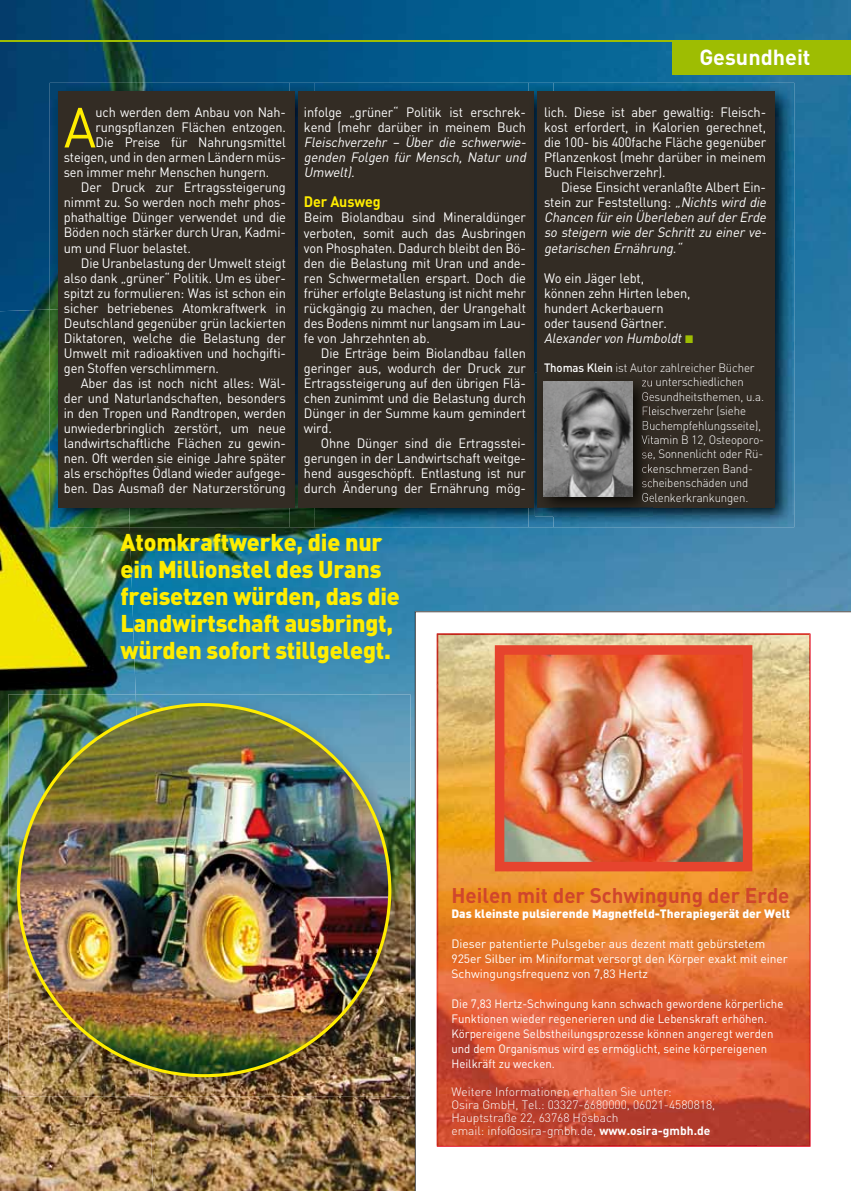
<style>
.page{position:relative;width:851px;height:1191px;background:#fff}
.page>*{position:absolute;margin:0;border:0;box-sizing:border-box;transform-origin:0 0}
.t1{font:55.65px "DIN";color:#ffed00;scale:.95 1}
.t2{font:900 24px/27px "DIN";letter-spacing:-.01em;color:#ffed00}
.t3{font:700 21.6px "DIN";color:#fff}
.t4{font:700 21px "DIN";color:#d0462c}
.t5{font:700 15px "DIN";letter-spacing:-.01em;color:#ffed00;scale:.95 1}
.t6{font:13.5px/15px "DIN";letter-spacing:-.01em;color:#fff;text-align:justify;scale:.95 1}
.t7{font:italic 13.5px/15px "DIN";color:#fff;text-align:justify;scale:.95 1}
.t8{font:13.5px "DIN";letter-spacing:-.01em;color:#fff;scale:.94 1}
.t9{font:12px/15px "DIN";color:#fff;scale:.95 1}
.t10{font:300 12px/14.4px "DIN";letter-spacing:-.01em;color:#fff;scale:.95 1}
.t11{font:300 12px/13px "DIN";letter-spacing:-.01em;color:#fff}
.t12{font:12px/15px "DIN";color:#fff}
.t13{font:900 12px "DIN";color:#fff}
.s1{font-style:normal}
.s2{font-style:italic}
.s3{font-family:"Arial";font-size:16.5px;color:#9ebd02}
.s4{font-weight:500}
.s5{font-weight:700}
</style>
<div class="page">
<img style="left:0;top:0;width:850px;height:1191px">
<img style="left:0;top:309px;width:153px;height:882px">
<img style="left:50px;top:83px;width:240px;height:444px">
<img style="left:50px;top:309px;width:80px;height:218px">
<div style="left:58px;top:91px;width:237px;height:416px;background:#332c24"></div>
<img style="left:314px;top:83px;width:214px;height:444px">
<img style="left:290px;top:83px;width:24px;height:444px">
<img style="left:290px;top:91px;width:5px;height:416px">
<div style="left:298px;top:91px;width:235px;height:416px;background:#332c24"></div>
<img style="left:553px;top:83px;width:241px;height:444px">
<img style="left:528px;top:83px;width:25px;height:444px">
<img style="left:528px;top:91px;width:5px;height:416px">
<div style="left:537px;top:91px;width:237px;height:416px;background:#332c24"></div>
<svg style="left:415px;top:611px;width:435px;height:580px"></svg>
<img style="left:490px;top:685px;width:266px;height:460px">
<img style="left:436px;top:633px;width:373px;height:52px">
<img style="left:436px;top:684px;width:54px;height:461px">
<img style="left:756px;top:684px;width:53px;height:461px">
<img style="left:489px;top:1145px;width:267px;height:1px">
<img style="left:494px;top:645px;width:258px;height:226px">
<img style="left:553px;top:507px;width:99px;height:9px">
<img style="left:535px;top:373px;width:18px;height:143px">
<img style="left:537px;top:373px;width:115px;height:134px">
<svg style="left:642px;top:378px;width:10px;height:8px"></svg>
<svg style="left:641px;top:392px;width:11px;height:95px"></svg>
<svg style="left:642px;top:493px;width:10px;height:11px"></svg>
<img style="left:543px;top:381px;width:90px;height:115px">
<img style="left:150px;top:694px;width:260px;height:402px">
<img style="left:8px;top:694px;width:142px;height:402px">
<img style="left:17px;top:703px;width:374px;height:374px">
<div style="left:672px;top:40px;width:178px;height:34px;background:#9ebd02"></div>
<hr style="left:0;top:40px;width:850px;height:2px;background:#9ebd02">
<h1 class="t1" style="left:64px;top:93px;width:35px">A</h1>
<p class="t8" style="left:96px;top:104px;width:204px">uch werden dem Anbau von Nah-</p>
<p class="t8" style="left:96px;top:119px;width:204px">rungspflanzen Flächen entzogen.</p>
<p class="t8" style="left:96px;top:134px;width:204px">Die Preise für Nahrungsmittel</p>
<p class="t8" style="left:64px;top:149px;width:238px">steigen, und in den armen Ländern müs-</p>
<p class="t8" style="left:64px;top:164px;width:220px">sen immer mehr Menschen hungern.</p>
<p class="t6" style="left:81px;top:180px;width:217px">Der Druck zur Ertragssteigerung</p>
<p class="t6" style="left:64px;top:195px;width:235px">nimmt zu. So werden noch mehr phos-</p>
<p class="t6" style="left:64px;top:210px;width:235px">phathaltige Dünger verwendet und die</p>
<p class="t6" style="left:64px;top:225px;width:235px">Böden noch stärker durch Uran, Kadmi-</p>
<p class="t6" style="left:64px;top:240px;width:135px">um und Fluor belastet.</p>
<p class="t6" style="left:81px;top:255px;width:217px">Die Uranbelastung der Umwelt steigt</p>
<p class="t6" style="left:64px;top:270px;width:235px">also dank „grüner“ Politik. Um es über-</p>
<p class="t6" style="left:64px;top:285px;width:235px">spitzt zu formulieren: Was ist schon ein</p>
<p class="t6" style="left:64px;top:300px;width:235px">sicher betriebenes Atomkraftwerk in</p>
<p class="t6" style="left:64px;top:315px;width:235px">Deutschland gegenüber grün lackierten</p>
<p class="t6" style="left:64px;top:330px;width:235px">Diktatoren, welche die Belastung der</p>
<p class="t6" style="left:64px;top:345px;width:235px">Umwelt mit radioaktiven und hochgifti-</p>
<p class="t6" style="left:64px;top:360px;width:165px">gen Stoffen verschlimmern.</p>
<p class="t6" style="left:81px;top:375px;width:217px">Aber das ist noch nicht alles: Wäl-</p>
<p class="t6" style="left:64px;top:390px;width:235px">der und Naturlandschaften, besonders</p>
<p class="t6" style="left:64px;top:405px;width:235px">in den Tropen und Randtropen, werden</p>
<p class="t6" style="left:64px;top:420px;width:235px">unwiederbringlich zerstört, um neue</p>
<p class="t6" style="left:64px;top:435px;width:235px">landwirtschaftliche Flächen zu gewin-</p>
<p class="t6" style="left:64px;top:450px;width:235px">nen. Oft werden sie einige Jahre später</p>
<p class="t6" style="left:64px;top:465px;width:235px">als erschöpftes Ödland wieder aufgege-</p>
<p class="t6" style="left:64px;top:480px;width:235px">ben. Das Ausmaß der Naturzerstörung</p>
<p class="t6" style="left:304px;top:105px;width:235px">infolge „grüner“ Politik ist erschrek&shy;kend (mehr darüber in meinem Buch</p>
<p class="t7" style="left:304px;top:135px;width:238px">Fleischverzehr – Über die schwerwie&shy;genden Folgen für Mensch, Natur und Umwelt).</p>
<p class="t5" style="left:304px;top:192px;width:82px">Der Ausweg</p>
<p class="t6" style="left:304px;top:210px;width:235px">Beim Biolandbau sind Mineraldünger verboten, somit auch das Ausbringen von Phosphaten. Dadurch bleibt den Bö&shy;den die Belastung mit Uran und ande&shy;ren Schwermetallen erspart. Doch die früher erfolgte Belastung ist nicht mehr rückgängig zu machen, der Urangehalt des Bodens nimmt nur langsam im Lau&shy;fe von Jahrzehnten ab.</p>
<p class="t6" style="left:304px;top:345px;width:235px;text-indent:17px">Die Erträge beim Biolandbau fallen geringer aus, wodurch der Druck zur Ertragssteigerung auf den übrigen Flä&shy;chen zunimmt und die Belastung durch Dünger in der Summe kaum gemindert wird.</p>
<p class="t6" style="left:304px;top:435px;width:235px;text-indent:17px">Ohne Dünger sind die Ertragsstei&shy;gerungen in der Landwirtschaft weitge&shy;hend ausgeschöpft. Entlastung ist nur durch Änderung der Ernährung mög-</p>
<h2 class="t2" style="left:120px;top:527px;width:281px">Atomkraftwerke, die nur ein Millionstel des Urans freisetzen würden, das die<br>Landwirtschaft ausbringt, würden sofort stillgelegt.</h2>
<h3 class="t3" style="left:699px;top:43px;width:112px">Gesundheit</h3>
<p class="t6" style="left:544px;top:105px;width:235px">lich. Diese ist aber gewaltig: Fleisch&shy;kost erfordert, in Kalorien gerechnet, die 100- bis 400fache Fläche gegenüber Pflanzenkost (mehr darüber in meinem Buch Fleischverzehr).</p>
<p class="t7" style="left:544px;top:180px;width:238px;text-align:left;text-indent:17px"><span class="s1">Diese Einsicht veranlaßte Albert Ein&shy;stein zur Feststellung:</span> „Nichts wird die Chancen fürein Überleben aufderErde so steigern wie der Schritt zu einer ve&shy;getarischen Ernährung.“</p>
<p class="t6" style="left:544px;top:270px;width:159px;text-align:left">Wo ein Jäger lebt,<br>können zehn Hirten leben, hundert Ackerbauern<br>oder tausend Gärtner.<br><span class="s2">Alexandervon Humboldt</span><span class="s3">■</span></p>
<p class="t10" style="left:641px;top:360px;width:130px;text-indent:-97px"><span class="s4">Thomas Klein</span> ist Autor zahlreicher Bücher zu unterschiedlichen<br>Gesundheitsthemen, u.a.<br>Fleischverzehr (siehe<br>Buchempfehlungsseite),<br>Vitamin B 12, Osteoporo&shy;se, Sonnenlicht oder Rü&shy;ckenschmerzen Band&shy;scheibenschäden und<br>Gelenkerkrankungen.</p>
<h3 class="t4" style="left:451px;top:881px;width:339px">Heilen mit der Schwingung der Erde</h3>
<p class="t13" style="left:451px;top:905px;width:340px">Das kleinste pulsierende Magnetfeld-Therapiegerät der Welt</p>
<p class="t12" style="left:451px;top:935px;width:338px">Dieser patentierte Pulsgeber aus dezent matt gebürstetem<br>925er Silber im Miniformat versorgt den Körper exakt mit einer<br>Schwingungsfrequenz von 7,83 Hertz</p>
<p class="t9" style="left:451px;top:995px;width:351px">Die 7,83 Hertz-Schwingung kann schwach gewordene körperliche Funktionen wieder regenerieren und die Lebenskraft erhöhen.<br>Körpereigene Selbstheilungsprozesse können angeregt werden und dem Organismus wird es ermöglicht, seine körpereigenen Heilkräft zu wecken.</p>
<p class="t11" style="left:451px;top:1084px;width:265px">Weitere Informationen erhalten Sie unter:<br>Osira GmbH, Tel.: 03327-6680000, 06021-4580818, Hauptstraße 22, 63768 Hösbach<br>email: info@osira-gmbh.de, <span class="s5">www.osira-gmbh.de</span></p>
</div>
